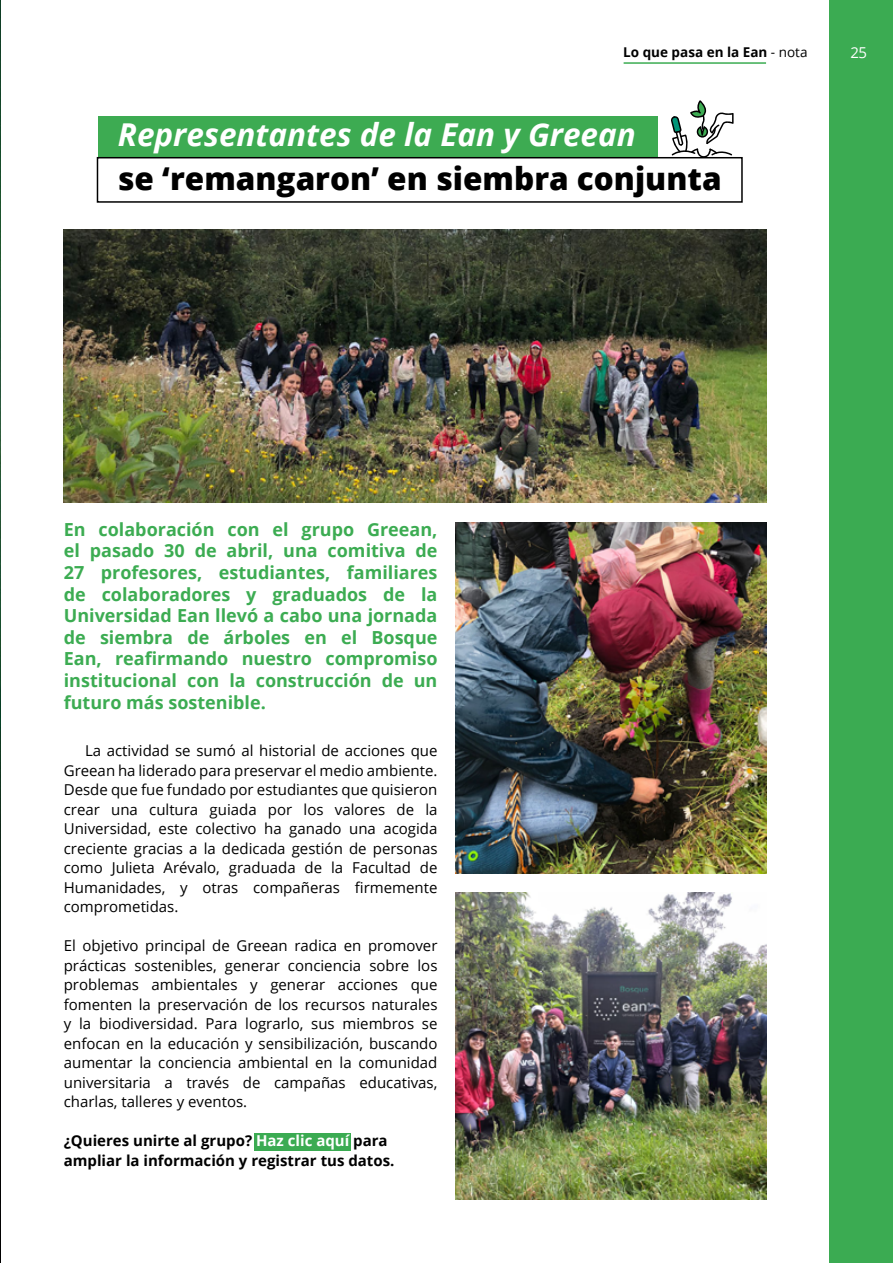
<style>
.page{position:relative;width:893px;height:1263px;background:#fff}
.page>*{position:absolute;margin:0;border:0;box-sizing:border-box;transform-origin:0 0}
.t1{font:800 31.5px "Open Sans";color:#000}
.t2{font:italic 700 31.5px "Open Sans";color:#fff}
.t3{font:700 18px/21.6px "Open Sans";color:#3cac52;text-align:justify}
.t4{font:15px/19.5px "Open Sans";color:#000;text-align:justify}
.t5{font:700 15px/19.5px "Open Sans";color:#000}
.t6{font:15px "Open Sans";color:#fff}
.t7{font:700 13.5px "Open Sans";color:#000}
.s1{font-weight:400}
.s2{color:#fff}
</style>
<div class="page">
<div style="left:829px;top:0;width:64px;height:1263px;background:#3bab52"></div>
<img style="left:0;top:0;width:1px;height:1262px">
<hr style="left:624px;top:62px;width:142px;height:2px;background:#3bac52">
<div style="left:255px;top:1133px;width:96px;height:18px;background:#3bab52"></div>
<div style="left:98px;top:116px;width:559px;height:42px;background:#3dab52"></div>
<div style="left:97px;top:157px;width:646px;height:46px;border:2px solid #000"></div>
<svg style="left:671px;top:100px;width:63px;height:58px"></svg>
<img style="left:64px;top:230px;width:702px;height:272px">
<img style="left:455px;top:522px;width:311px;height:351px">
<img style="left:455px;top:893px;width:311px;height:306px">
<p class="t7" style="left:623px;top:43px;width:186px">Lo que pasa en la Ean <span class="s1">- nota</span></p>
<p class="t6" style="left:850px;top:42px;width:18px">25</p>
<h1 class="t2" style="left:118px;top:113px;width:520px">Representantes de la Ean y Greean</h1>
<h1 class="t1" style="left:118px;top:155px;width:605px">se ‘remangaron’ en siembra conjunta</h1>
<p class="t3" style="left:64px;top:518px;width:375px">En colaboración con el grupo Greean, el pasado 30 de abril, una comitiva de 27 profesores, estudiantes, familiares de colaboradores y graduados de la Universidad Ean llevó a cabo una jornada de siembra de árboles en el Bosque Ean, reafirmando nuestro compromiso institucional con la construcción de un futuro más sostenible.</p>
<p class="t4" style="left:64px;top:740px;width:375px;text-indent:21px">La actividad se sumó al historial de acciones que Greean ha liderado para preservar el medio ambiente.<br>Desde que fue fundado por estudiantes que quisieron crear una cultura guiada por los valores de la Universidad, este colectivo ha ganado una acogida creciente gracias a la dedicada gestión de personas como Julieta Arévalo, graduada de la Facultad de Humanidades, y otras compañeras firmemente comprometidas.</p>
<p class="t4" style="left:64px;top:935px;width:375px">El objetivo principal de Greean radica en promover prácticas sostenibles, generar conciencia sobre los problemas ambientales y generar acciones que fomenten la preservación de los recursos naturales y la biodiversidad. Para lograrlo, sus miembros se enfocan en la educación y sensibilización, buscando aumentar la conciencia ambiental en la comunidad universitaria a través de campañas educativas, charlas, talleres y eventos.</p>
<p class="t5" style="left:64px;top:1130px;width:332px">¿Quieres unirte al grupo? <span class="s2">Haz clic aquí</span> para ampliar la información y registrar tus datos.</p>
</div>
